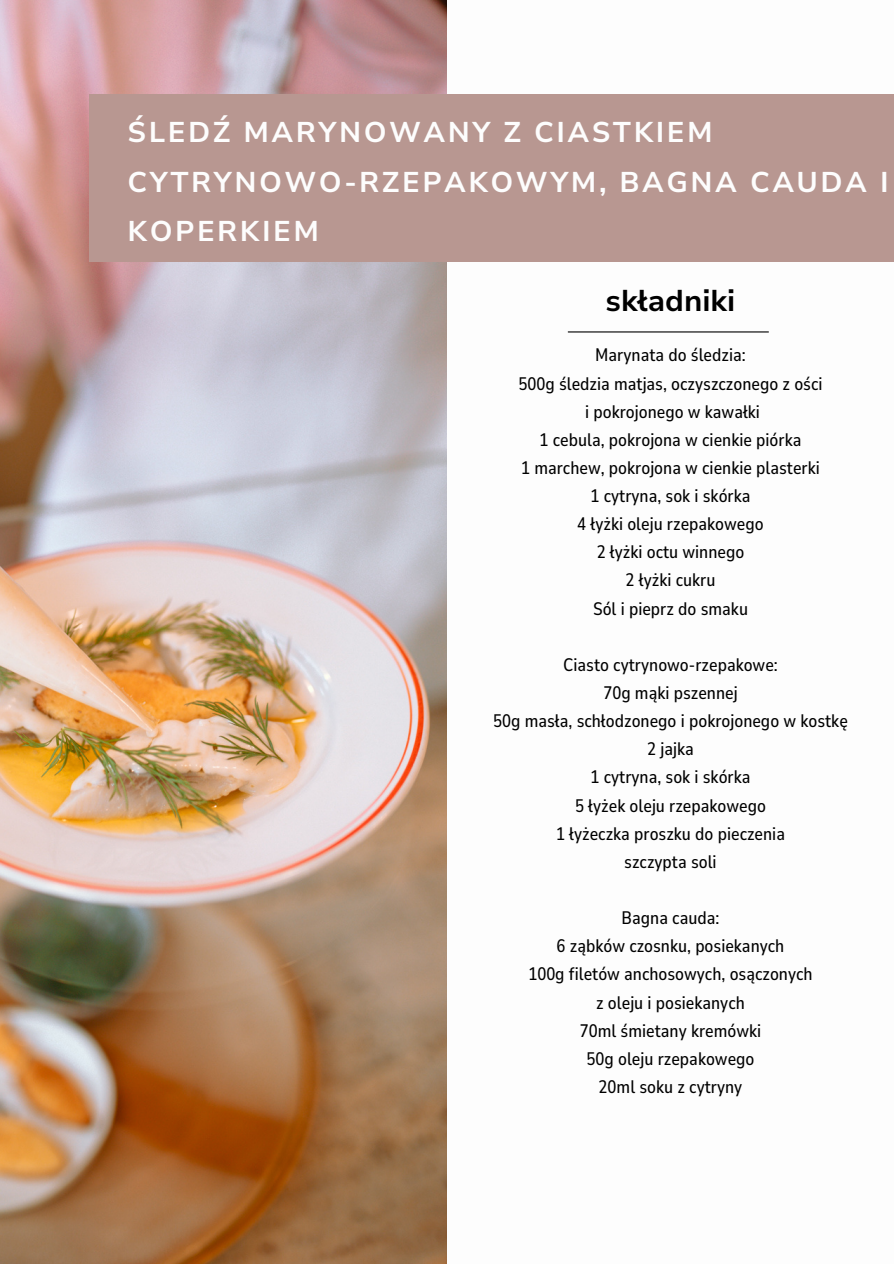
<style>
.page{position:relative;width:894px;height:1264px;background:#fff}
.page>*{position:absolute;margin:0;border:0;box-sizing:border-box;transform-origin:0 0}
.t1{font:700 30px "Nunito Sans 10 pt";color:#000}
.t2{font:700 28.5px/49.5px "Nunito Sans 10 pt";letter-spacing:.085em;color:#fdfdfd}
.t3{font:500 18px/28.2px "Nunito Sans 10 pt Condensed";color:#000;text-align:center}
</style>
<div class="page">
<img style="left:0;top:0;width:447px;height:1263px">
<div style="left:89px;top:94px;width:804px;height:168px;background:#b89791"></div>
<hr style="left:568px;top:331px;width:200px;height:1px;background:#000">
<h2 class="t2" style="left:128px;top:108px;width:762px">ŚLEDŹ MARYNOWANY Z CIASTKIEM<br>CYTRYNOWO-RZEPAKOWYM, BAGNA CAUDA I<br>KOPERKIEM</h2>
<h1 class="t1" style="left:605px;top:281px;width:131px">składniki</h1>
<p class="t3" style="left:518px;top:341px;width:305px">Marynata do śledzia:<br>500g śledzia matjas, oczyszczonego z ości i pokrojonego w kawałki<br>1 cebula, pokrojona w cienkie piórka<br>1 marchew, pokrojona w cienkie plasterki<br>1 cytryna, sok i skórka<br>4 łyżki oleju rzepakowego<br>2 łyżki octu winnego<br>2 łyżki cukru<br>Sól i pieprz do smaku</p>
<p class="t3" style="left:493px;top:651px;width:356px">Ciasto cytrynowo-rzepakowe:<br>70g mąki pszennej<br>50g masła, schłodzonego i pokrojonego w kostkę<br>2 jajka<br>1 cytryna, sok i skórka<br>5 łyżek oleju rzepakowego<br>1 łyżeczka proszku do pieczenia<br>szczypta soli</p>
<p class="t3" style="left:528px;top:904px;width:286px">Bagna cauda:<br>6 ząbków czosnku, posiekanych<br>100g filetów anchosowych, osączonych z oleju i posiekanych<br>70ml śmietany kremówki<br>50g oleju rzepakowego<br>20ml soku z cytryny</p>
</div>
